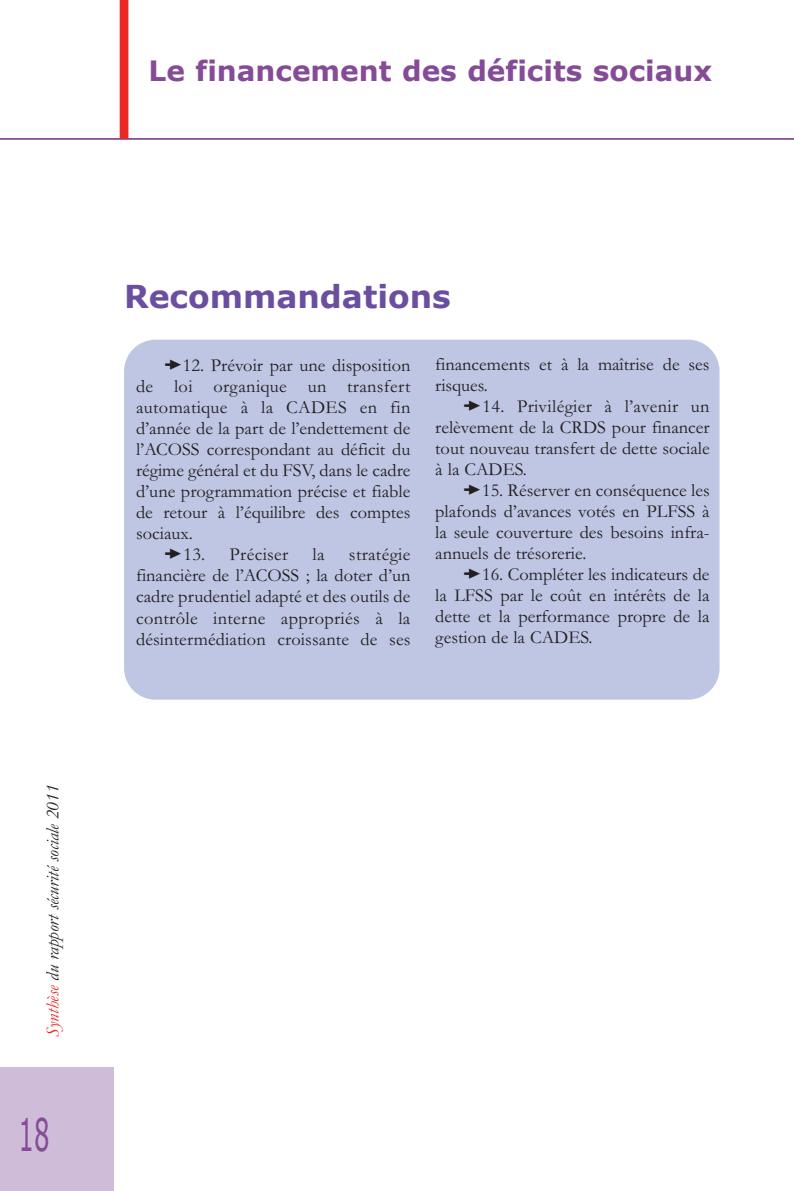
<style>
.page{position:relative;width:794px;height:1191px;background:#fff}
.page>*{position:absolute;margin:0;border:0;box-sizing:border-box;transform-origin:0 0}
.t1{font:44.8px "Verdana";color:#854b97;scale:.55 1}
.t2{font:700 31.5px "Verdana";color:#6a4fa0}
.t3{font:700 28px "Verdana";color:#854b97}
.t4{font:18.38px/21px "Garamond";color:#231f20;text-align:justify}
.t5{font:italic 18.38px "Garamond";color:#231f20}
.s1{color:#ea2924}
</style>
<div class="page">
<div style="left:124px;top:340px;width:595px;height:359px;background:#bec6e3;border-radius:32px"></div>
<div style="left:0;top:1067px;width:114px;height:124px;background:#cebcd9"></div>
<hr style="left:0;top:138px;width:793px;height:2px;background:#854b97">
<div style="left:120px;top:1px;width:8px;height:138px;background:#ea2924"></div>
<h3 class="t3" style="left:149px;top:53px;width:565px">Le financement des déficits sociaux</h3>
<p class="t5" style="left:40px;top:1037px;width:254px;rotate:-90deg"><span class="s1">Synthèse</span> du rapport sécurité sociale 2011</p>
<h1 class="t1" style="left:41px;top:1102px;width:58px">18</h1>
<h1 class="t1" style="left:19px;top:1105px;width:58px">18</h1>
<h2 class="t2" style="left:124px;top:277px;width:328px">Recommandations</h2>
<p class="t4" style="left:136px;top:355px;width:276px;text-indent:47px">12. Prévoir par une disposition de loi organique un transfert automatique à la CADES en fin d’année de la part de l’endettement de l’ACOSS correspondant au déficit du régime général et du FSV, dans le cadre d’une programmation précise et fiable de retour à l’équilibre des comptes sociaux.</p>
<p class="t4" style="left:183px;top:544px;width:107px">13. Préciser</p>
<p class="t4" style="left:313px;top:544px;width:14px">la</p>
<p class="t4" style="left:136px;top:544px;width:276px;text-indent:213px">stratégie financière de l’ACOSS ; la doter d’un cadre prudentiel adapté et des outils de contrôle interne appropriés à la désintermédiation croissante de ses</p>
<p class="t4" style="left:435px;top:353px;width:276px">financements et à la maîtrise de ses risques.</p>
<p class="t4" style="left:435px;top:395px;width:276px;text-indent:47px">14. Privilégier à l’avenir un relèvement de la CRDS pour financer tout nouveau transfert de dette sociale à la CADES.</p>
<p class="t4" style="left:435px;top:479px;width:276px;text-indent:47px">15. Réserver en conséquence les plafonds d’avances votés en PLFSS à la seule couverture des besoins infra&shy;annuels de trésorerie.</p>
<p class="t4" style="left:435px;top:563px;width:276px;text-indent:47px">16. Compléter les indicateurs de la LFSS par le coût en intérêts de la dette et la performance propre de la gestion de la CADES.</p>
</div>
